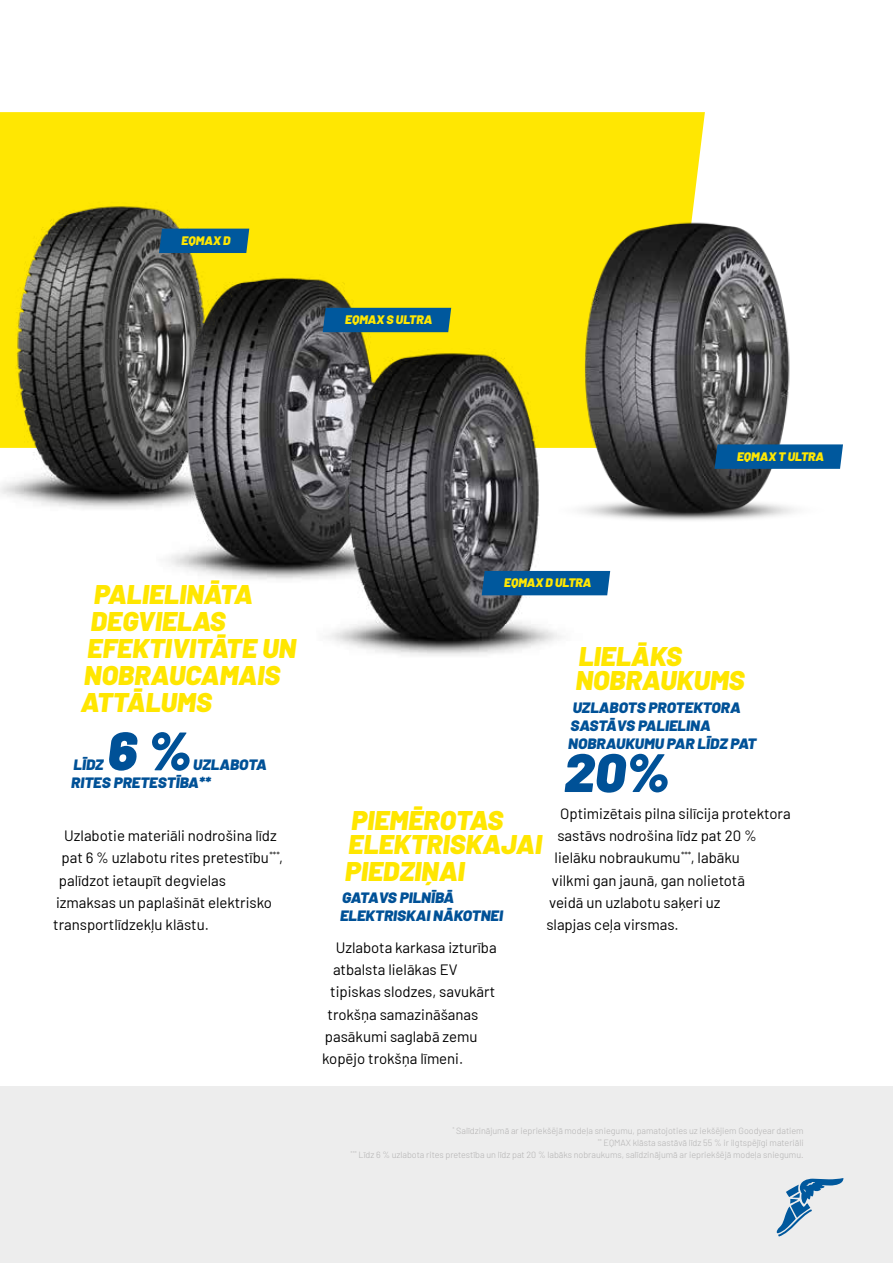
<style>
.page{position:relative;width:893px;height:1263px;background:#fff}
.page>*{position:absolute;margin:0;border:0;box-sizing:border-box;transform-origin:0 0}
.t1{font:900 54px "Barlow";color:#005197}
.t2{font:900 27px/24px "Barlow";color:#ffe600}
.t3{font:15px "Barlow";color:#000}
.t4{font:900 15px/18px "Barlow";color:#005197}
.t5{font:900 12.3px "Barlow";color:#ffe702}
.t6{font:300 9px/12px "Barlow";color:#b3b2b2;text-align:right}
</style>
<div class="page">
<div style="left:0;top:1086px;width:893px;height:177px;background:#ededed"></div>
<svg style="left:777px;top:1178px;width:66px;height:58px"></svg>
<div style="left:0;top:112px;width:705px;height:193px;background:#ffe702"></div>
<img style="left:0;top:158px;width:261px;height:351px">
<img style="left:156px;top:231px;width:250px;height:349px">
<img style="left:558px;top:201px;width:238px;height:320px">
<img style="left:316px;top:305px;width:276px;height:351px">
<div style="left:159px;top:229px;width:90px;height:24px;background:#00589d"></div>
<div style="left:323px;top:308px;width:128px;height:24px;background:#00589d"></div>
<div style="left:482px;top:571px;width:128px;height:24px;background:#00589d"></div>
<svg style="left:714px;top:444px;width:129px;height:25px;background:#075b9c"></svg>
<p class="t5" style="left:181px;top:231px;width:53px">EQMAX D</p>
<p class="t5" style="left:345px;top:311px;width:91px">EQMAX S ULTRA</p>
<p class="t5" style="left:737px;top:447px;width:91px">EQMAX T ULTRA</p>
<h2 class="t2" style="left:94px;top:580px;width:165px">PALIELINĀTA</h2>
<h2 class="t2" style="left:90px;top:607px;width:141px">DEGVIELAS</h2>
<h2 class="t2" style="left:87px;top:634px;width:215px">EFEKTIVITĀTE UN</h2>
<h2 class="t2" style="left:84px;top:661px;width:202px">NOBRAUCAMAIS</h2>
<h2 class="t2" style="left:80px;top:688px;width:137px">ATTĀLUMS</h2>
<h1 class="t1" style="left:106px;top:710px;width:94px">6 %</h1>
<p class="t4" style="left:73px;top:755px;width:34px">LĪDZ</p>
<p class="t4" style="left:71px;top:755px;width:200px;text-indent:122px">UZLABOTA<br>RITES PRETESTĪBA**</p>
<p class="t3" style="left:64px;top:825px;width:214px">Uzlabotie materiāli nodrošina līdz</p>
<p class="t3" style="left:62px;top:847px;width:223px">pat 6 % uzlabotu rites pretestību<sup>***</sup>,</p>
<p class="t3" style="left:59px;top:869px;width:169px">palīdzot ietaupīt degvielas</p>
<p class="t3" style="left:56px;top:892px;width:218px">izmaksas un paplašināt elektrisko</p>
<p class="t3" style="left:53px;top:914px;width:157px">transportlīdzekļu klāstu.</p>
<p class="t5" style="left:504px;top:574px;width:91px">EQMAX D ULTRA</p>
<h2 class="t2" style="left:575px;top:643px;width:175px">LIELĀKS<br>NOBRAUKUMS</h2>
<p class="t4" style="left:568px;top:697px;width:192px">UZLABOTS PROTEKTORA<br>SASTĀVS PALIELINA<br>NOBRAUKUMU PAR LĪDZ PAT</p>
<h1 class="t1" style="left:563px;top:732px;width:116px">20%</h1>
<h2 class="t2" style="left:348px;top:806px;width:199px">PIEMĒROTAS<br>ELEKTRISKAJAI</h2>
<h2 class="t2" style="left:345px;top:857px;width:126px">PIEDZIŅAI</h2>
<p class="t4" style="left:340px;top:888px;width:167px">GATAVS PILNĪBĀ<br>ELEKTRISKAINĀKOTNEI</p>
<p class="t3" style="left:560px;top:802px;width:232px">Optimizētais pilna silīcija protektora</p>
<p class="t3" style="left:557px;top:825px;width:201px">sastāvs nodrošina līdz pat 20 %</p>
<p class="t3" style="left:555px;top:847px;width:187px">lielāku nobraukumu<sup>***</sup>, labāku</p>
<p class="t3" style="left:552px;top:869px;width:195px">vilkmi gan jaunā, gan nolietotā</p>
<p class="t3" style="left:549px;top:892px;width:173px">veidā un uzlabotu saķeri uz</p>
<p class="t3" style="left:546px;top:914px;width:134px">slapjas ceļa virsmas.</p>
<p class="t3" style="left:336px;top:936px;width:162px">Uzlabota karkasa izturība</p>
<p class="t3" style="left:333px;top:959px;width:126px">atbalsta lielākas EV</p>
<p class="t3" style="left:330px;top:981px;width:166px">tipiskas slodzes, savukārt</p>
<p class="t3" style="left:328px;top:1003px;width:152px">trokšņa samazināšanas</p>
<p class="t3" style="left:325px;top:1025px;width:154px">pasākumi saglabā zemu</p>
<p class="t3" style="left:322px;top:1048px;width:143px">kopējo trokšņa līmeni.</p>
<p class="t6" style="left:351px;top:1124px;width:455px"><sup>*</sup> Salīdzinājumā ar iepriekšējā modeļa sniegumu, pamatojoties uz iekšējiem Goodyear datiem<br><sup>**</sup> EQMAX klāsta sastāvā līdz 55 % ir ilgtspējīgi materiāli<br><sup>***</sup> Līdz 6 % uzlabota rites pretestība un līdz pat 20 % labāks nobraukums, salīdzinājumā ar iepriekšējā modeļa sniegumu.</p>
</div>
